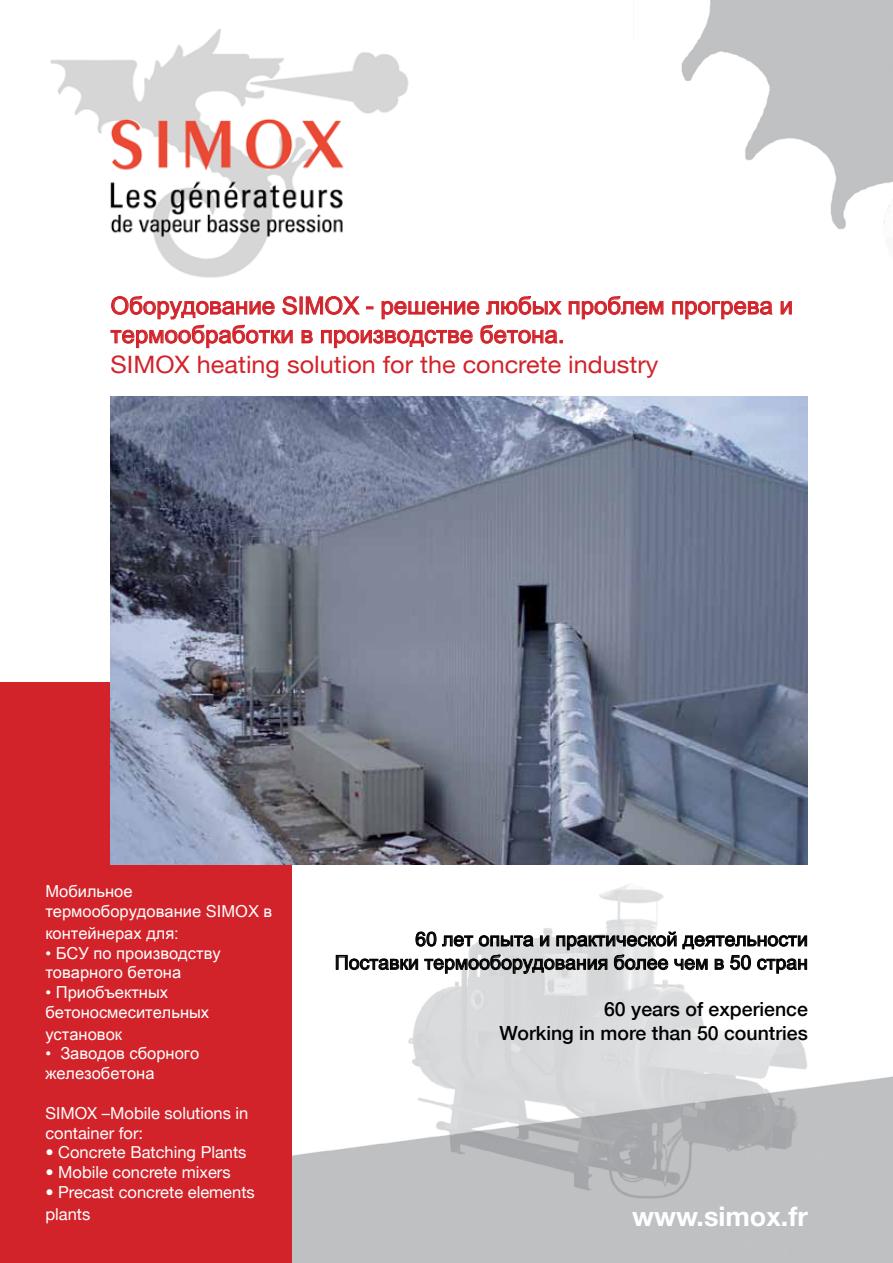
<style>
.page{position:relative;width:893px;height:1263px;background:#fff}
.page>*{position:absolute;margin:0;border:0;box-sizing:border-box;transform-origin:0 0}
.t1{font:700 27px "Helvetica Neue";color:#fff}
.t2{font:24px/28.8px "Arial Unicode MS";color:#d2232a}
.t3{font:24px "Helvetica Neue";color:#d2232a;scale:1.05 1}
.t4{font:19.5px/23.4px "Arial Unicode MS";color:#000;text-align:right}
.t5{font:500 19.5px/23.4px "Helvetica Neue";color:#000;text-align:right}
.t6{font:16.5px/19.8px "Arial Unicode MS";color:#fff}
.t7{font:16.5px/19.8px "Helvetica Neue";color:#fff}
</style>
<div class="page">
<img style="left:291px;top:865px;width:602px;height:398px">
<img style="left:50px;top:29px;width:359px;height:249px">
<img style="left:681px;top:0;width:212px;height:230px">
<div style="left:0;top:682px;width:291px;height:581px;background:#d2232a"></div>
<img style="left:111px;top:396px;width:697px;height:469px">
<svg style="left:672px;top:301px;width:101px;height:19px"></svg>
<svg style="left:780px;top:301px;width:12px;height:14px"></svg>
<svg style="left:110px;top:296px;width:554px;height:52px"></svg>
<svg style="left:335px;top:931px;width:472px;height:44px"></svg>
<h2 class="t2" style="left:111px;top:291px;width:684px">Оборудование SIMOX - решение любых проблем прогрева и термообработки в производстве бетона.</h2>
<h2 class="t3" style="left:111px;top:350px;width:523px">SIMOX heating solution for the concrete industry</h2>
<p class="t6" style="left:45px;top:881px;width:228px">Мобильное термооборудование SIMOX в</p>
<p class="t6" style="left:45px;top:923px;width:135px">контейнерах для:</p>
<p class="t6" style="left:45px;top:942px;width:177px">• БСУ по производству товарного бетона</p>
<p class="t6" style="left:45px;top:982px;width:165px">• Приобъектных бетоносмесительных</p>
<p class="t6" style="left:45px;top:1023px;width:78px">установок</p>
<p class="t6" style="left:45px;top:1043px;width:155px">• Заводов сборного железобетона</p>
<p class="t7" style="left:45px;top:1103px;width:204px">SIMOX –Mobile solutions in container for:</p>
<p class="t7" style="left:45px;top:1142px;width:203px">• Concrete Batching Plants</p>
<p class="t7" style="left:45px;top:1162px;width:187px">• Mobile concrete mixers</p>
<p class="t7" style="left:45px;top:1181px;width:211px;line-height:21.6px">• Precast concrete elements plants</p>
<p class="t4" style="left:335px;top:927px;width:475px">60 лет опыта и практической деятельности<br>Поставки термооборудования более чем в 50 стран</p>
<p class="t5" style="left:499px;top:997px;width:310px">60 years of experience<br>Working in more than 50 countries</p>
<h1 class="t1" style="left:632px;top:1199px;width:177px">www.simox.fr</h1>
</div>
